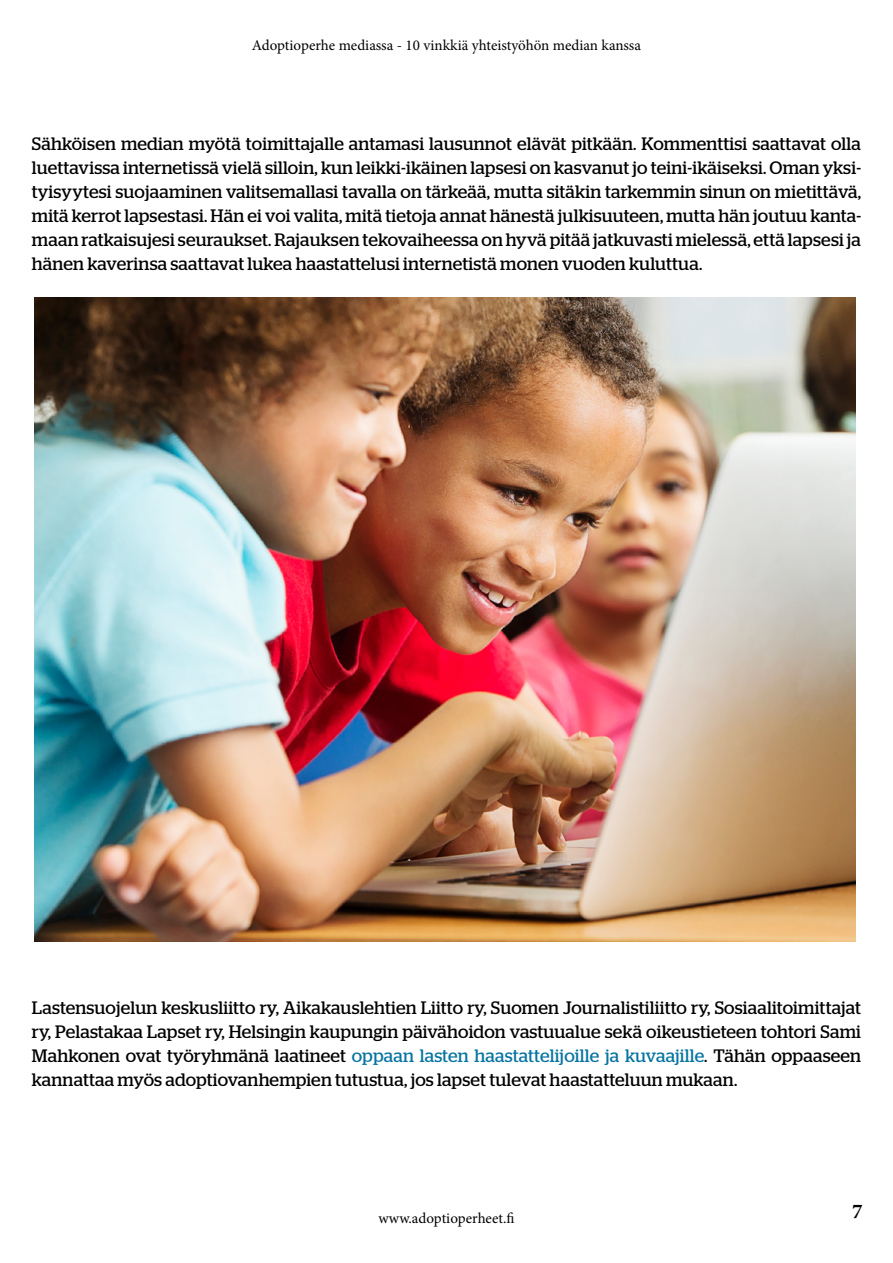
<style>
.page{position:relative;width:893px;height:1263px;background:#fff}
.page>*{position:absolute;margin:0;border:0;box-sizing:border-box;transform-origin:0 0}
.t1{font:700 21px "Minion Pro";color:#000}
.t2{font:18px/24px "Stag";letter-spacing:.01em;color:#000;text-align:justify}
.t3{font:15px "Minion Pro";color:#000}
.s1{color:#0674a1}
</style>
<div class="page">
<img style="left:34px;top:298px;width:821px;height:644px">
<p class="t3" style="left:252px;top:35px;width:391px">Adoptioperhe mediassa - 10 vinkkiä yhteistyöhön median kanssa</p>
<p class="t2" style="left:32px;top:132px;width:831px">Sähköisen median myötä toimittajalle antamasi lausunnot elävät pitkään. Kommenttisi saattavat olla luettavissa internetissä vielä silloin, kun leikki-ikäinen lapsesi on kasvanut jo teini-ikäiseksi. Oman yksi&shy;tyisyytesi suojaaminen valitsemallasi tavalla on tärkeää, mutta sitäkin tarkemmin sinun on mietittävä, mitä kerrot lapsestasi. Hän ei voi valita, mitä tietoja annat hänestä julkisuuteen, mutta hän joutuu kanta&shy;maan ratkaisujesi seuraukset. Rajauksen tekovaiheessa on hyvä pitää jatkuvasti mielessä, että lapsesi ja hänen kaverinsa saattavat lukea haastattelusi internetistä monen vuoden kuluttua.</p>
<p class="t2" style="left:32px;top:995px;width:831px">Lastensuojelun keskusliitto ry, Aikakauslehtien Liitto ry, Suomen Journalistiliitto ry, Sosiaalitoimittajat ry, Pelastakaa Lapset ry, Helsingin kaupungin päivähoidon vastuualue sekä oikeustieteen tohtori Sami Mahkonen ovat työryhmänä laatineet <span class="s1">oppaan lasten haastattelijoille ja kuvaajille</span>. Tähän oppaaseen kannattaa myös adoptiovanhempien tutustua, jos lapset tulevat haastatteluun mukaan.</p>
<p class="t3" style="left:378px;top:1208px;width:138px">www.adoptioperheet.fi</p>
<p class="t1" style="left:852px;top:1196px;width:12px">7</p>
</div>
